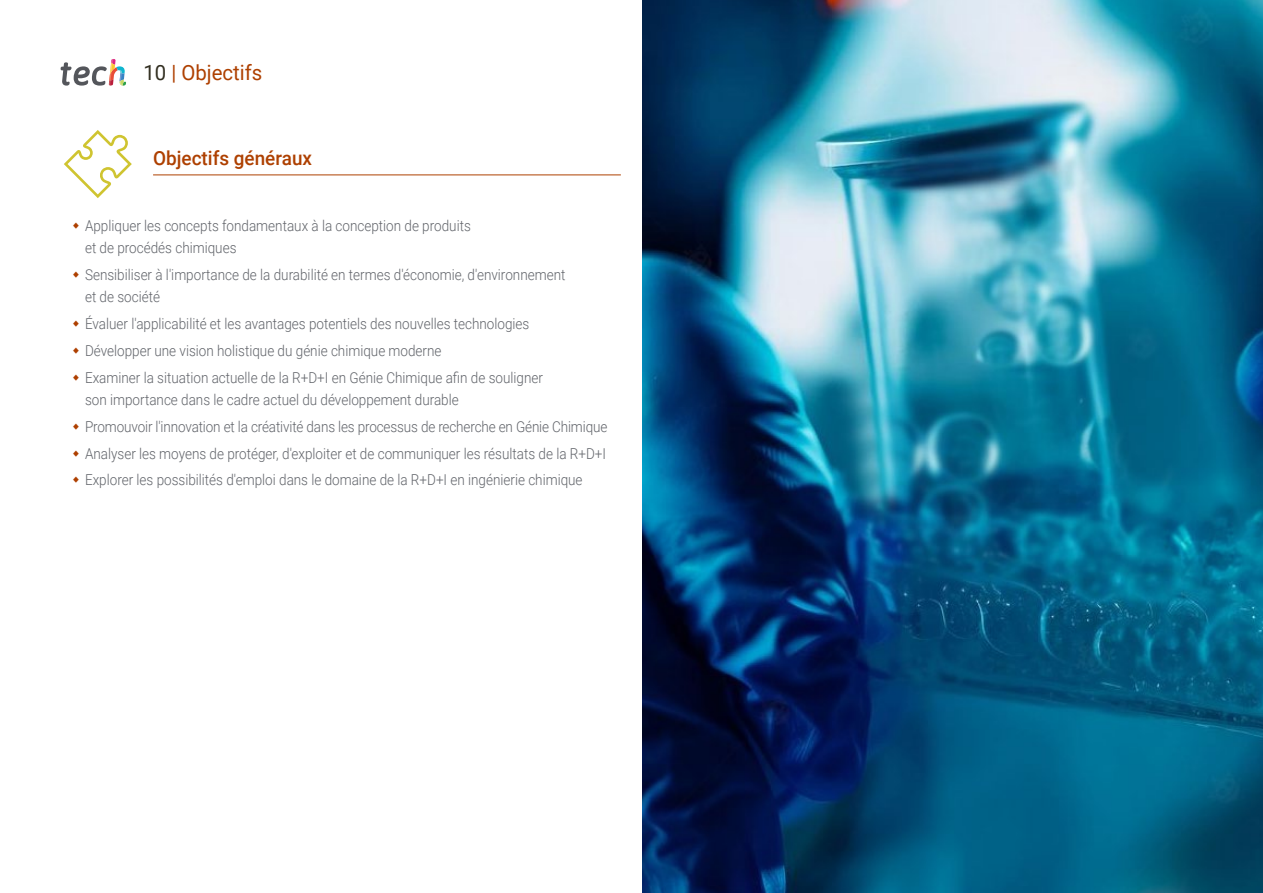
<style>
.page{position:relative;width:1263px;height:893px;background:#fff}
.page>*{position:absolute;margin:0;border:0;box-sizing:border-box;transform-origin:0 0}
.t1{font:21px "Roboto";color:#ae4000}
.t2{font:500 19.5px "Roboto";color:#ae4000}
.t3{font:300 15px/26.7px "Roboto";color:#61646a;scale:.9 1}
.s1{color:#312e20}
</style>
<div class="page">
<hr style="left:153px;top:175px;width:468px;height:1px;background:#ae4000">
<svg style="left:64px;top:130px;width:68px;height:68px"></svg>
<img style="left:642px;top:0;width:621px;height:893px">
<svg style="left:61px;top:59px;width:65px;height:27px"></svg>
<h1 class="t1" style="left:144px;top:57px;width:120px"><span class="s1">10</span> | Objectifs</h1>
<h2 class="t2" style="left:153px;top:144px;width:160px">Objectifs généraux</h2>
<p class="t3" style="left:85px;top:213px;width:430px;line-height:22.5px">Appliquer les concepts fondamentaux à la conception de produits et de procédés chimiques</p>
<p class="t3" style="left:85px;top:263px;width:535px;line-height:22.5px">Sensibiliser à l'importance de la durabilité en termes d'économie, d'environnement et de société</p>
<p class="t3" style="left:85px;top:310px;width:510px">Évaluer l'applicabilité et les avantages potentiels des nouvelles technologies<br>Développer une vision holistique du génie chimique moderne<br>Examiner la situation actuelle de la R+D+I en Génie Chimique afin de souligner</p>
<p class="t3" style="left:85px;top:386px;width:582px">son importance dans le cadre actuel du développement durable<br>Promouvoir l'innovation et la créativité dans les processus de recherche en Génie Chimique Analyser les moyens de protéger, d'exploiter et de communiquer les résultats de la R+D+I Explorer les possibilités d'emploi dans le domaine de la R+D+I en ingénierie chimique</p>
</div>
